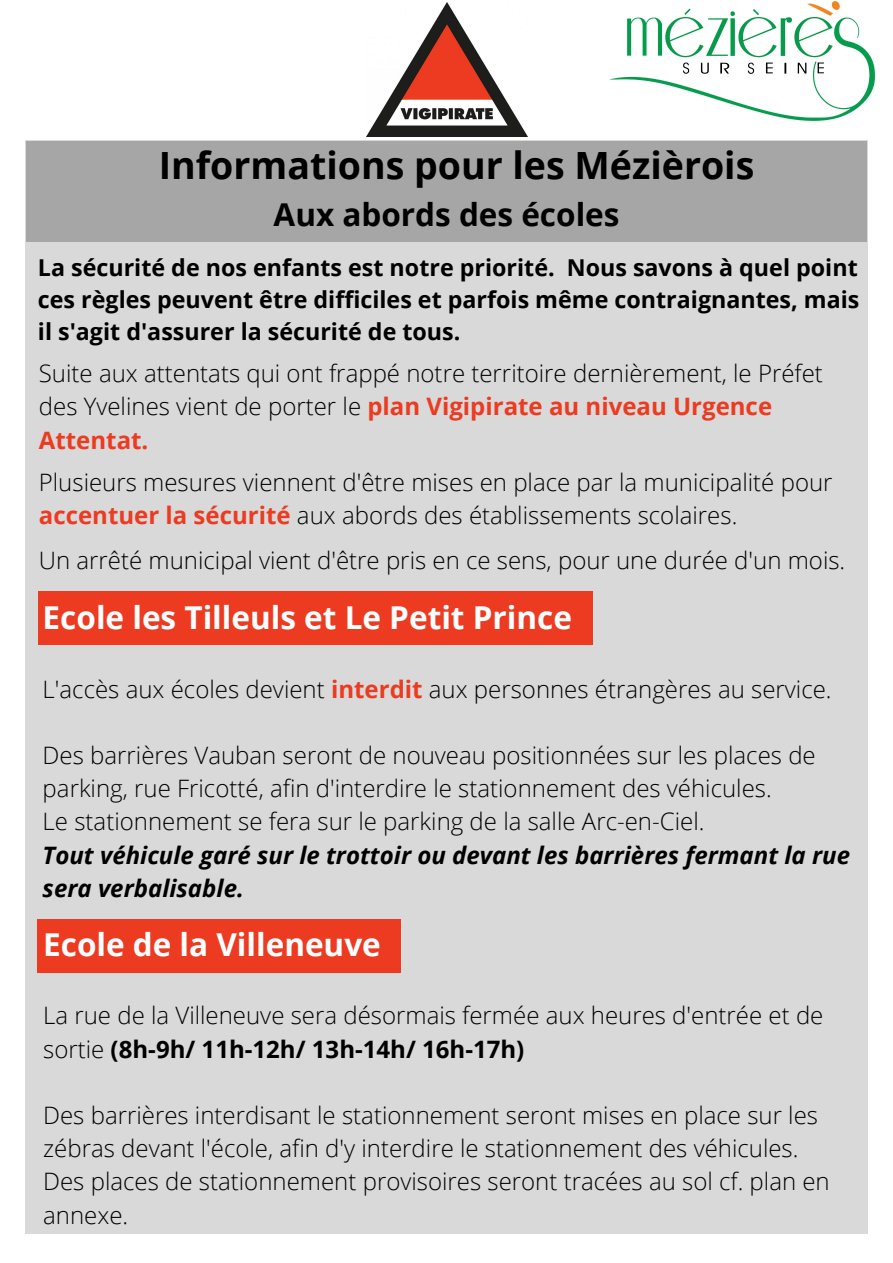
<style>
.page{position:relative;width:893px;height:1263px;background:#fff}
.page>*{position:absolute;margin:0;border:0;box-sizing:border-box;transform-origin:0 0}
.t1{font:700 37.5px "Open Sans";color:#000}
.t2{font:700 31.5px "Open Sans";color:#fff}
.t3{font:700 31.5px "Open Sans";color:#000}
.t4{font:300 24px/33.2px "Open Sans";color:#000}
.t5{font:italic 700 24px/33.2px "Open Sans";color:#000}
.t6{font:700 23.25px/32.1px "Open Sans";color:#000;text-align:justify}
.s1{font-weight:700;color:#ec3b21}
.s2{font-weight:700}
</style>
<div class="page">
<img style="left:367px;top:2px;width:160px;height:135px">
<div style="left:26px;top:141px;width:842px;height:1093px;background:#d9d9d9"></div>
<div style="left:38px;top:591px;width:554px;height:54px;background:#ec3b21"></div>
<div style="left:38px;top:919px;width:363px;height:54px;background:#ec3b21"></div>
<img style="left:609px;top:1px;width:265px;height:120px">
<div style="left:26px;top:141px;width:840px;height:101px;background:#a6a6a6"></div>
<h1 class="t1" style="left:159px;top:139px;width:597px">Informations pour les Mézièrois</h1>
<h2 class="t3" style="left:274px;top:193px;width:347px">Aux abords des écoles</h2>
<p class="t6" style="left:38px;top:251px;width:823px">La sécurité de nos enfants est notre priorité. Nous savons à quel point ces règles peuvent être difficiles et parfois même contraignantes, mais il s'agit d'assurer la sécurité de tous.</p>
<p class="t4" style="left:39px;top:356px;width:785px">Suite aux attentats qui ont frappé notre territoire dernièrement, le Préfet des Yvelines vient de porter le <span class="s1">plan Vigipirate au niveau Urgence<br>Attentat.</span></p>
<p class="t4" style="left:39px;top:465px;width:795px">Plusieurs mesures viennent d'être mises en place par la municipalité pour <span class="s1">accentuer la sécurité</span> aux abords des établissements scolaires.</p>
<p class="t4" style="left:39px;top:543px;width:808px">Un arrêté municipal vient d'être pris en ce sens, pour une durée d'un mois.</p>
<h2 class="t2" style="left:43px;top:595px;width:531px">Ecole les Tilleuls et Le Petit Prince</h2>
<p class="t4" style="left:43px;top:672px;width:790px">L'accès aux écoles devient <span class="s1">interdit</span> aux personnes étrangères au service.</p>
<p class="t4" style="left:43px;top:738px;width:774px">Des barrières Vauban seront de nouveau positionnées sur les places de parking, rue Fricotté, afin d'interdire le stationnement des véhicules.<br>Le stationnement se fera sur le parking de la salle Arc-en-Ciel.</p>
<p class="t5" style="left:43px;top:838px;width:809px">Tout véhicule garé sur le trottoir ou devant les barrières fermant la rue sera verbalisable.</p>
<h2 class="t2" style="left:43px;top:922px;width:339px">Ecole de la Villeneuve</h2>
<p class="t4" style="left:43px;top:998px;width:782px">La rue de la Villeneuve sera désormais fermée aux heures d'entrée et de sortie <span class="s2">(8h-9h/ 11h-12h/ 13h-14h/ 16h-17h)</span></p>
<p class="t4" style="left:43px;top:1098px;width:788px">Des barrières interdisant le stationnement seront mises en place sur les zébras devant l'école, afin d'y interdire le stationnement des véhicules.<br>Des places de stationnement provisoires seront tracées au sol cf. plan en annexe.</p>
</div>
